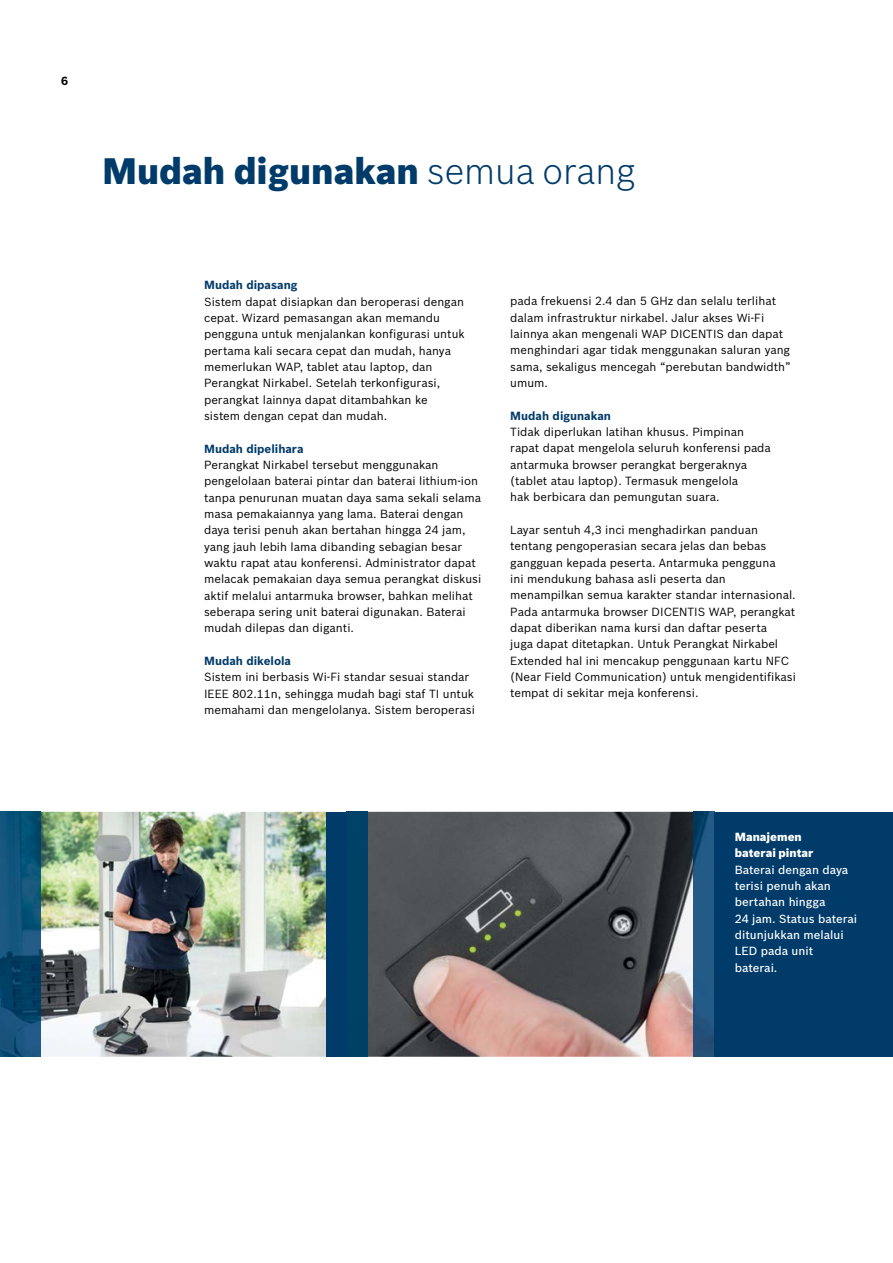
<style>
.page{position:relative;width:893px;height:1263px;background:#fff}
.page>*{position:absolute;margin:0;border:0;box-sizing:border-box;transform-origin:0 0}
.t1{font:900 36px "Bosch Sans";color:#003b6a}
.t2{font:11.55px/16.4px "Bosch Sans";color:#000}
.t3{font:500 11.55px/16.4px "Bosch Sans";color:#fff}
.t4{font:700 11.55px "Bosch Sans";color:#003b6a}
.t5{font:900 11.55px/16.4px "Bosch Sans";color:#fff}
.t6{font:700 11.55px "Bosch Sans";color:#000}
.s1{font-weight:300}
</style>
<div class="page">
<img style="left:41px;top:812px;width:286px;height:245px">
<img style="left:367px;top:812px;width:327px;height:245px">
<img style="left:0;top:812px;width:41px;height:245px">
<div style="left:347px;top:812px;width:20px;height:245px;background:#004166"></div>
<img style="left:694px;top:812px;width:20px;height:245px">
<div style="left:714px;top:812px;width:179px;height:245px;background:#003b6a"></div>
<div style="left:327px;top:812px;width:20px;height:245px;background:#003b6a"></div>
<p class="t6" style="left:61px;top:72px;width:8px">6</p>
<h1 class="t1" style="left:102px;top:144px;width:535px">Mudah digunakan <span class="s1">semua orang</span></h1>
<p class="t4" style="left:204px;top:276px;width:95px">Mudah dipasang</p>
<p class="t2" style="left:204px;top:293px;width:262px">Sistem dapat disiapkan dan beroperasi dengan cepat. Wizard pemasangan akan memandu pengguna untuk menjalankan konfigurasi untuk pertama kali secara cepat dan mudah, hanya memerlukan WAP, tablet atau laptop, dan Perangkat Nirkabel. Setelah terkonfigurasi, perangkat lainnya dapat ditambahkan ke sistem dengan cepat dan mudah.</p>
<p class="t4" style="left:204px;top:440px;width:101px">Mudah dipelihara</p>
<p class="t2" style="left:204px;top:456px;width:279px">Perangkat Nirkabel tersebut menggunakan pengelolaan baterai pintar dan baterai lithium-ion tanpa penurunan muatan daya sama sekali selama masa pemakaiannya yang lama. Baterai dengan daya terisi penuh akan bertahan hingga 24 jam, yang jauh lebih lama dibanding sebagian besar waktu rapat atau konferensi. Administrator dapat melacak pemakaian daya semua perangkat diskusi aktif melalui antarmuka browser, bahkan melihat seberapa sering unit baterai digunakan. Baterai mudah dilepas dan diganti.</p>
<p class="t4" style="left:204px;top:652px;width:89px">Mudah dikelola</p>
<p class="t2" style="left:204px;top:668px;width:272px">Sistem ini berbasis Wi-Fi standar sesuai standar<br>IEEE 802.11n, sehingga mudah bagi staf TI untuk memahami dan mengelolanya. Sistem beroperasi</p>
<p class="t2" style="left:510px;top:292px;width:282px">pada frekuensi 2.4 dan 5 GHz dan selalu terlihat dalam infrastruktur nirkabel. Jalur akses Wi-Fi lainnya akan mengenali WAP DICENTIS dan dapat menghindari agar tidak menggunakan saluran yang sama, sekaligus mencegah “perebutan bandwidth” umum.</p>
<p class="t4" style="left:510px;top:407px;width:102px">Mudah digunakan</p>
<p class="t2" style="left:510px;top:423px;width:262px">Tidak diperlukan latihan khusus. Pimpinan rapat dapat mengelola seluruh konferensi pada antarmuka browser perangkat bergeraknya (tablet atau laptop). Termasuk mengelola<br>hak berbicara dan pemungutan suara.</p>
<p class="t2" style="left:510px;top:521px;width:287px">Layar sentuh 4,3 inci menghadirkan panduan tentang pengoperasian secara jelas dan bebas gangguan kepada peserta. Antarmuka pengguna<br>ini mendukung bahasa asli peserta dan menampilkan semua karakter standar internasional.<br>Pada antarmuka browser DICENTIS WAP, perangkat dapat diberikan nama kursi dan daftar peserta<br>juga dapat ditetapkan. Untuk Perangkat Nirkabel Extended hal ini mencakup penggunaan kartu NFC (Near Field Communication) untuk mengidentifikasi tempat di sekitar meja konferensi.</p>
<p class="t5" style="left:735px;top:828px;width:80px">Manajemen baterai pintar</p>
<p class="t3" style="left:735px;top:861px;width:124px">Baterai dengan daya terisi penuh akan bertahan hingga<br>24 jam. Status baterai ditunjukkan melalui<br>LED pada unit baterai.</p>
</div>
